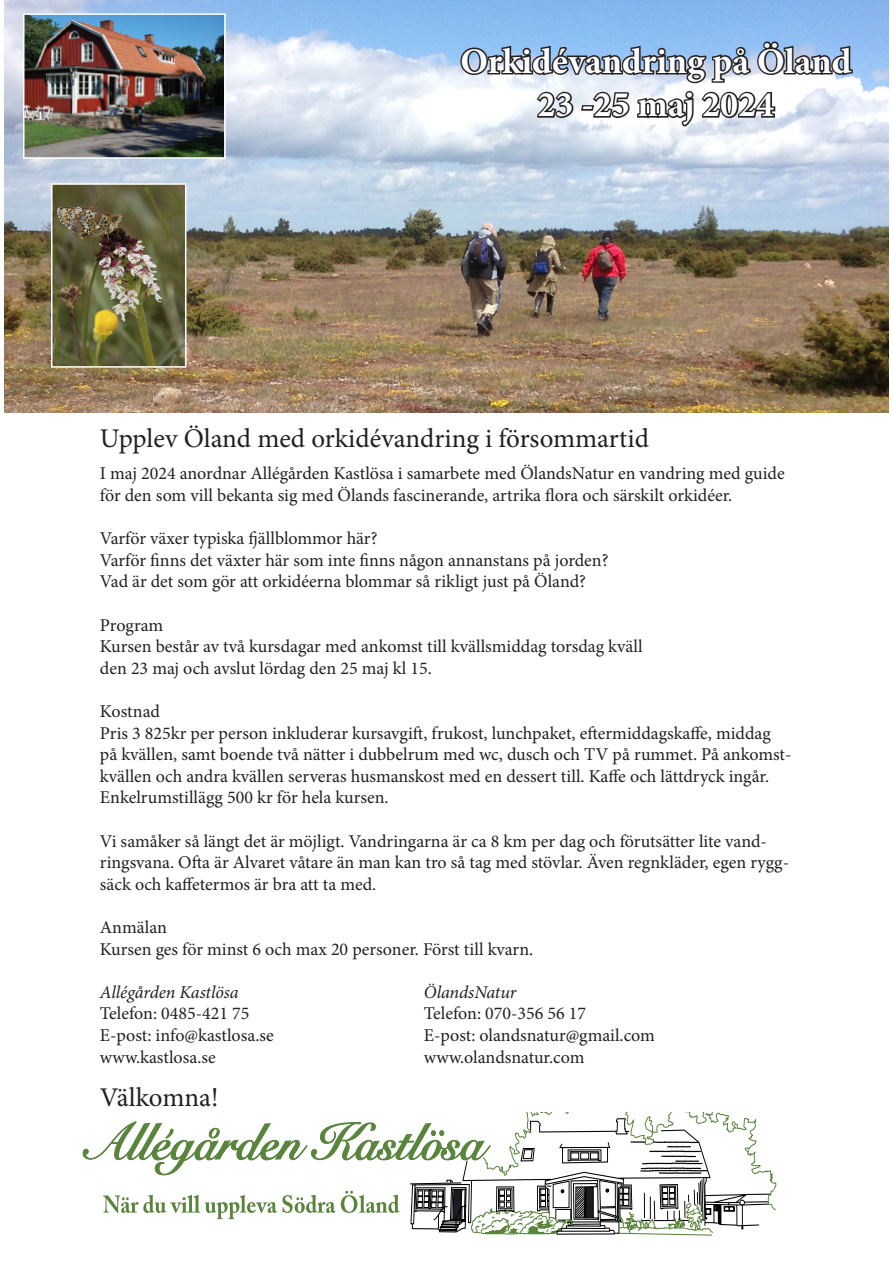
<style>
.page{position:relative;width:893px;height:1263px;background:#fff}
.page>*{position:absolute;margin:0;border:0;box-sizing:border-box;transform-origin:0 0}
.t1{font:700 36px "Minion Pro";color:#fff}
.t2{font:27px "Minion Pro";letter-spacing:-.005em;color:#231f20}
.t3{font:18px/21.6px "Minion Pro";color:#231f20}
.t4{font:italic 18px "Minion Pro";letter-spacing:-.005em;color:#231f20}
</style>
<div class="page">
<img style="left:4px;top:0;width:884px;height:412px">
<img style="left:54px;top:186px;width:129px;height:179px">
<div style="left:51px;top:183px;width:135px;height:185px;border:2px solid #fff"></div>
<img style="left:26px;top:16px;width:197px;height:140px">
<div style="left:23px;top:13px;width:203px;height:146px;border:2px solid #fff"></div>
<svg style="left:459px;top:40px;width:395px;height:198px"></svg>
<svg style="left:83px;top:1112px;width:693px;height:123px"></svg>
<p class="t1" style="left:460px;top:36px;width:393px">Orkidévandring på Öland</p>
<p class="t1" style="left:538px;top:79px;width:238px">23 -25 maj 2024</p>
<p class="t2" style="left:100px;top:420px;width:551px">Upplev Öland med orkidévandring i försommartid</p>
<p class="t3" style="left:100px;top:463px;width:686px">I maj 2024 anordnar Allégården Kastlösa i samarbete med ÖlandsNatur en vandring med guide för den som vill bekanta sig med Ölands fascinerande, artrika flora och särskilt orkidéer.</p>
<p class="t3" style="left:100px;top:528px;width:279px">Varför växer typiska fjällblommor här?</p>
<p class="t3" style="left:100px;top:549px;width:510px">Varför finns det växter här som inte finns någon annanstans på jorden?</p>
<p class="t3" style="left:100px;top:571px;width:488px">Vad är det som gör att orkidéerna blommar så rikligt just på Öland?</p>
<p class="t3" style="left:100px;top:614px;width:65px">Program</p>
<p class="t3" style="left:100px;top:636px;width:544px">Kursen består av två kursdagar med ankomst till kvällsmiddag torsdag kväll</p>
<p class="t3" style="left:100px;top:657px;width:333px">den 23 maj och avslut lördag den 25 maj kl 15.</p>
<p class="t3" style="left:100px;top:700px;width:62px">Kostnad</p>
<p class="t3" style="left:100px;top:722px;width:693px">Pris 3 825kr per person inkluderar kursavgift, frukost, lunchpaket, eftermiddagskaffe, middag på kvällen, samt boende två nätter i dubbelrum med wc, dusch och TV på rummet. På ankomst&shy;kvällen och andra kvällen serveras husmanskost med en dessert till. Kaffe och lättdryck ingår.<br>Enkelrumstillägg 500 kr för hela kursen.</p>
<p class="t3" style="left:100px;top:830px;width:691px">Vi samåker så längt det är möjligt. Vandringarna är ca 8 km per dag och förutsätter lite vand&shy;ringsvana. Ofta är Alvaret våtare än man kan tro så tag med stövlar. Även regnkläder, egen rygg&shy;säck och kaffetermos är bra att ta med.</p>
<p class="t3" style="left:100px;top:916px;width:69px">Anmälan</p>
<p class="t3" style="left:100px;top:938px;width:435px">Kursen ges för minst 6 och max 20 personer. Först till kvarn.</p>
<p class="t4" style="left:100px;top:980px;width:140px">Allégården Kastlösa</p>
<p class="t4" style="left:424px;top:980px;width:94px">ÖlandsNatur</p>
<p class="t3" style="left:100px;top:1003px;width:151px">Telefon: 0485-421 75</p>
<p class="t3" style="left:424px;top:1003px;width:164px">Telefon: 070-356 56 17</p>
<p class="t3" style="left:100px;top:1024px;width:175px">E-post: info@kastlosa.se</p>
<p class="t3" style="left:424px;top:1024px;width:233px">E-post: olandsnatur@gmail.com</p>
<p class="t3" style="left:100px;top:1046px;width:117px">www.kastlosa.se</p>
<p class="t3" style="left:424px;top:1046px;width:162px">www.olandsnatur.com</p>
<p class="t2" style="left:100px;top:1079px;width:120px">Välkomna!</p>
</div>
